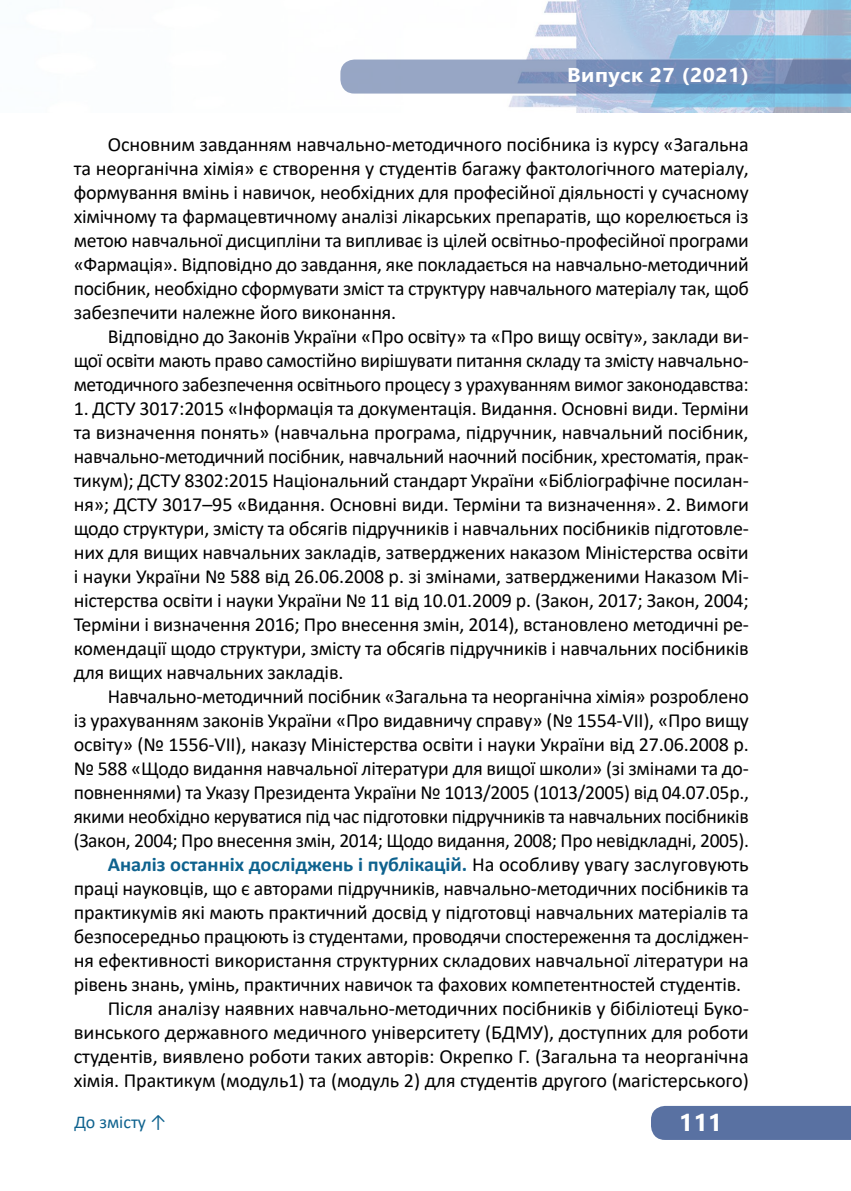
<style>
.page{position:relative;width:851px;height:1191px;background:#fff}
.page>*{position:absolute;margin:0;border:0;box-sizing:border-box;transform-origin:0 0}
.t1{font:700 24px "Segoe UI";color:#fff;scale:1.05 1}
.t2{font:20px/24px "Calibri";letter-spacing:-.01em;color:#000;text-align:justify}
.t3{font:700 20px "Calibri";letter-spacing:-.005em;color:#0e628e}
.t4{font:700 20px "Segoe UI";letter-spacing:.025em;color:#fff;scale:1.06 1}
.t5{font:18px "Calibri";color:#0e628e}
.s1{font-weight:400;color:#000}
</style>
<div class="page">
<img style="left:352px;top:0;width:498px;height:113px">
<svg style="left:340px;top:60px;width:510px;height:34px;background:#8197bc"></svg>
<div style="left:651px;top:1106px;width:199px;height:34px;background:#5971a2"></div>
<p class="t4" style="left:567px;top:56px;width:173px">Випуск 27 (2021)</p>
<p class="t2" style="left:74px;top:132px;width:676px;text-indent:34px">Основним завданням навчально-методичного посібника із курсу «Загальна та неорганічна хімія» є створення у студентів багажу фактологічного матеріалу, формування вмінь і навичок, необхідних для професійної діяльності у сучасному хімічному та фармацевтичному аналізі лікарських препаратів, що корелюється із метою навчальної дисципліни та випливає із цілей освітньо-професійної програми «Фармація». Відповідно до завдання, яке покладається на навчально-методичний посібник, необхідно сформувати зміст та структуру навчального матеріалу так, щоб забезпечити належне його виконання.</p>
<p class="t2" style="left:74px;top:324px;width:676px;text-indent:34px">Відповідно до Законів України «Про освіту» та «Про вищу освіту», заклади ви&shy;щої освіти мають право самостійно вирішувати питання складу та змісту навчально&shy;методичного забезпечення освітнього процесу з урахуванням вимог законодавства:</p>
<p class="t2" style="left:74px;top:396px;width:676px">1. ДСТУ 3017:2015 «Інформація та документація. Видання. Основні види. Терміни та визначення понять» (навчальна програма, підручник, навчальний посібник, навчально-методичний посібник, навчальний наочний посібник, хрестоматія, прак&shy;тикум); ДСТУ 8302:2015 Національний стандарт України «Бібліографічне посилан&shy;ня»; ДСТУ 3017–95 «Видання. Основні види. Терміни та визначення». 2. Вимоги щодо структури, змісту та обсягів підручників і навчальних посібників підготовле&shy;них для вищих навчальних закладів, затверджених наказом Міністерства освіти і науки України № 588 від 26.06.2008 р. зі змінами, затвердженими Наказом Мі&shy;ністерства освіти і науки України № 11 від 10.01.2009 р. (Закон, 2017; Закон, 2004; Терміни і визначення 2016; Про внесення змін, 2014), встановлено методичні ре&shy;комендації щодо структури, змісту та обсягів підручників і навчальних посібників для вищих навчальних закладів.</p>
<p class="t2" style="left:108px;top:684px;width:642px">Навчально-методичний посібник «Загальна та неорганічна хімія» розроблено</p>
<p class="t2" style="left:74px;top:708px;width:676px">із урахуванням законів України «Про видавничу справу» (№ 1554-VII), «Про вищу</p>
<p class="t2" style="left:74px;top:732px;width:676px">освіту» (№ 1556-VII), наказу Міністерства освіти і науки України від 27.06.2008 р.</p>
<p class="t2" style="left:74px;top:756px;width:676px">№ 588 «Щодо видання навчальної літератури для вищої школи» (зі змінами та до-</p>
<p class="t2" style="left:74px;top:780px;width:676px">повненнями) та Указу Президента України № 1013/2005 (1013/2005) від 04.07.05р.,</p>
<p class="t2" style="left:74px;top:804px;width:676px">якими необхідно керуватися під час підготовки підручників та навчальних посібників</p>
<p class="t2" style="left:74px;top:828px;width:676px">(Закон, 2004; Про внесення змін, 2014; Щодо видання, 2008; Про невідкладні, 2005).</p>
<p class="t3" style="left:108px;top:850px;width:642px">Аналіз останніх досліджень і публікацій. <span class="s1">На особливу увагу заслуговують</span></p>
<p class="t2" style="left:74px;top:876px;width:676px">праці науковців, що є авторами підручників, навчально-методичних посібників та</p>
<p class="t2" style="left:74px;top:900px;width:676px">практикумів які мають практичний досвід у підготовці навчальних матеріалів та</p>
<p class="t2" style="left:74px;top:924px;width:676px">безпосередньо працюють із студентами, проводячи спостереження та досліджен-</p>
<p class="t2" style="left:74px;top:948px;width:676px">ня ефективності використання структурних складових навчальної літератури на</p>
<p class="t2" style="left:74px;top:972px;width:668px">рівень знань, умінь, практичних навичок та фахових компетентностей студентів.</p>
<p class="t2" style="left:108px;top:996px;width:642px">Після аналізу наявних навчально-методичних посібників у бібіліотеці Буко-</p>
<p class="t2" style="left:74px;top:1020px;width:676px">винського державного медичного університету (БДМУ), доступних для роботи</p>
<p class="t2" style="left:74px;top:1044px;width:676px">студентів, виявлено роботи таких авторів: Окрепко Г. (Загальна та неорганічна</p>
<p class="t2" style="left:74px;top:1068px;width:676px">хімія. Практикум (модуль1) та (модуль 2) для студентів другого (магістерського)</p>
<p class="t5" style="left:74px;top:1109px;width:94px">До змісту ↑</p>
<p class="t1" style="left:678px;top:1100px;width:43px">111</p>
</div>
